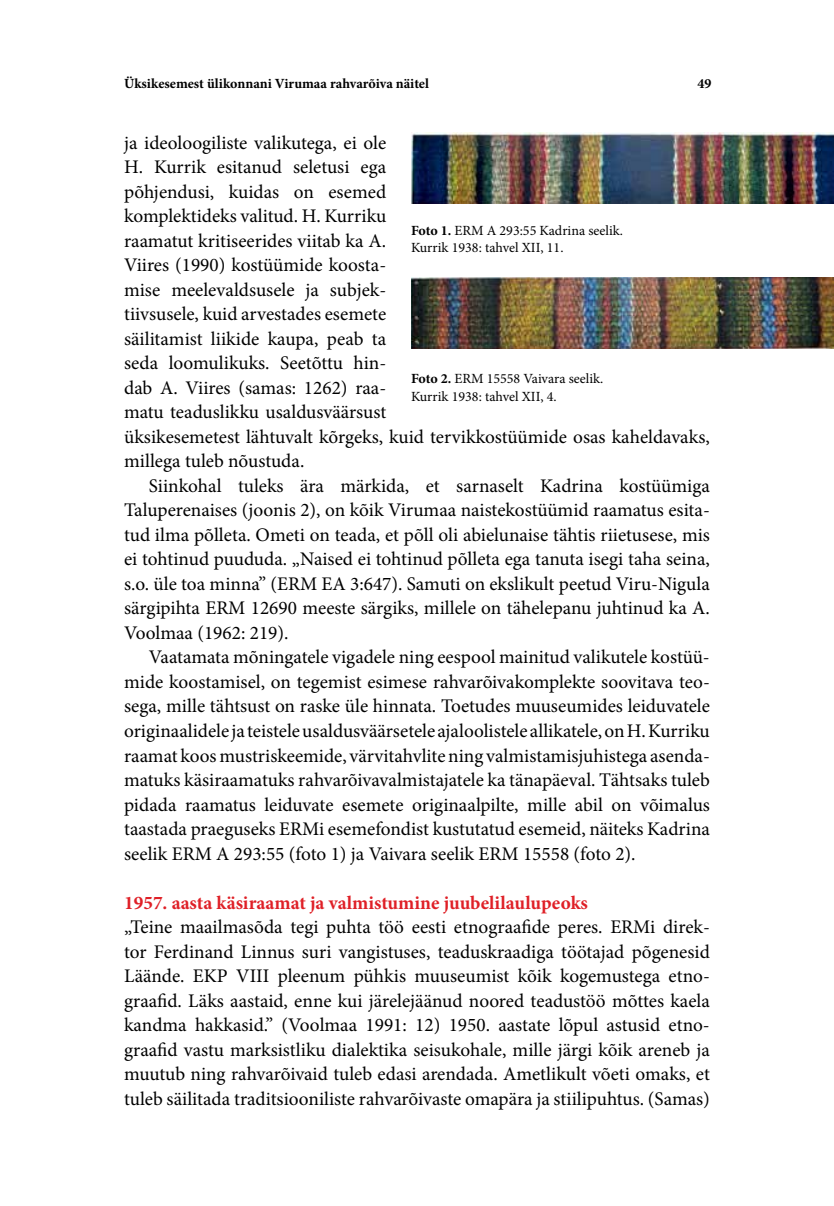
<style>
.page{position:relative;width:834px;height:1206px;background:#fff}
.page>*{position:absolute;margin:0;border:0;box-sizing:border-box;transform-origin:0 0}
.t1{font:19.25px/24.5px "Minion Pro";color:#000;text-align:justify}
.t2{font:700 19.25px "Minion Pro";color:#df2027}
.t3{font:14px/17.5px "Minion Pro";color:#000}
.t4{font:700 14px "Minion Pro";color:#000}
.s1{font-weight:700}
</style>
<div class="page">
<img style="left:411px;top:133px;width:422px;height:71px">
<img style="left:411px;top:278px;width:422px;height:71px">
<p class="t4" style="left:124px;top:74px;width:306px">Üksikesemest ülikonnani Virumaa rahvarõiva näitel</p>
<p class="t4" style="left:697px;top:74px;width:15px">49</p>
<p class="t1" style="left:124px;top:130px;width:587px;text-align:left">ja ideoloogiliste valikutega, ei ole<br>H. Kurrik esitanud seletusi ega<br>põhjendusi, kuidas on esemed<br>komplektideks valitud. H. Kurriku<br>raamatut kritiseerides viitab ka A.<br>Viires (1990) kostüümide koosta-<br>mise meelevaldsusele ja subjek-<br>tiivsusele, kuid arvestades esemete<br>säilitamist liikide kaupa, peab ta<br>seda loomulikuks. Seetõttu hin-<br>dab A. Viires (samas: 1262) raa-<br>matu teaduslikku usaldusväärsust<br>üksikesemetest lähtuvalt kõrgeks, kuid tervikkostüümide osas kaheldavaks, millega tuleb nõustuda.</p>
<p class="t1" style="left:124px;top:473px;width:587px;text-indent:25px">Siinkohal tuleks ära märkida, et sarnaselt Kadrina kostüümiga Taluperenaises (joonis 2), on kõik Virumaa naistekostüümid raamatus esita&shy;tud ilma põlleta. Ometi on teada, et põll oli abielunaise tähtis riietusese, mis ei tohtinud puududa. „Naised ei tohtinud põlleta ega tanuta isegi taha seina, s.o. üle toa minna” (ERM EA 3:647). Samuti on ekslikult peetud Viru-Nigula särgipihta ERM 12690 meeste särgiks, millele on tähelepanu juhtinud ka A.<br>Voolmaa (1962: 219).</p>
<p class="t1" style="left:124px;top:645px;width:587px;text-indent:25px">Vaatamata mõningatele vigadele ning eespool mainitud valikutele kostüü&shy;mide koostamisel, on tegemist esimese rahvarõivakomplekte soovitava teo&shy;sega, mille tähtsust on raske üle hinnata. Toetudes muuseumides leiduvatele originaalidele ja teistele usaldusväärsetele ajaloolistele allikatele, on H. Kurriku raamat koos mustriskeemide, värvitahvlite ning valmistamisjuhistega asenda&shy;matuks käsiraamatuks rahvarõivavalmistajatele ka tänapäeval. Tähtsaks tuleb pidada raamatus leiduvate esemete originaalpilte, mille abil on võimalus taastada praeguseks ERMi esemefondist kustutatud esemeid, näiteks Kadrina seelik ERM A 293:55 (foto 1) ja Vaivara seelik ERM 15558 (foto 2).</p>
<p class="t2" style="left:124px;top:888px;width:465px">1957. aasta käsiraamat ja valmistumine juubelilaulupeoks</p>
<p class="t1" style="left:124px;top:914px;width:587px">„Teine maailmasõda tegi puhta töö eesti etnograafide peres. ERMi direk&shy;tor Ferdinand Linnus suri vangistuses, teaduskraadiga töötajad põgenesid Läände. EKP VIII pleenum pühkis muuseumist kõik kogemustega etno&shy;graafid. Läks aastaid, enne kui järelejäänud noored teadustöö mõttes kaela kandma hakkasid.” (Voolmaa 1991: 12) 1950. aastate lõpul astusid etno&shy;graafid vastu marksistliku dialektika seisukohale, mille järgi kõik areneb ja muutub ning rahvarõivaid tuleb edasi arendada. Ametlikult võeti omaks, et tuleb säilitada traditsiooniliste rahvarõivaste omapära ja stiilipuhtus. (Samas)</p>
<p class="t3" style="left:411px;top:221px;width:213px"><span class="s1">Foto 1.</span> ERM A 293:55 Kadrina seelik.<br>Kurrik 1938: tahvel XII, 11.</p>
<p class="t3" style="left:411px;top:370px;width:194px"><span class="s1">Foto 2.</span> ERM 15558 Vaivara seelik.<br>Kurrik 1938: tahvel XII, 4.</p>
</div>
